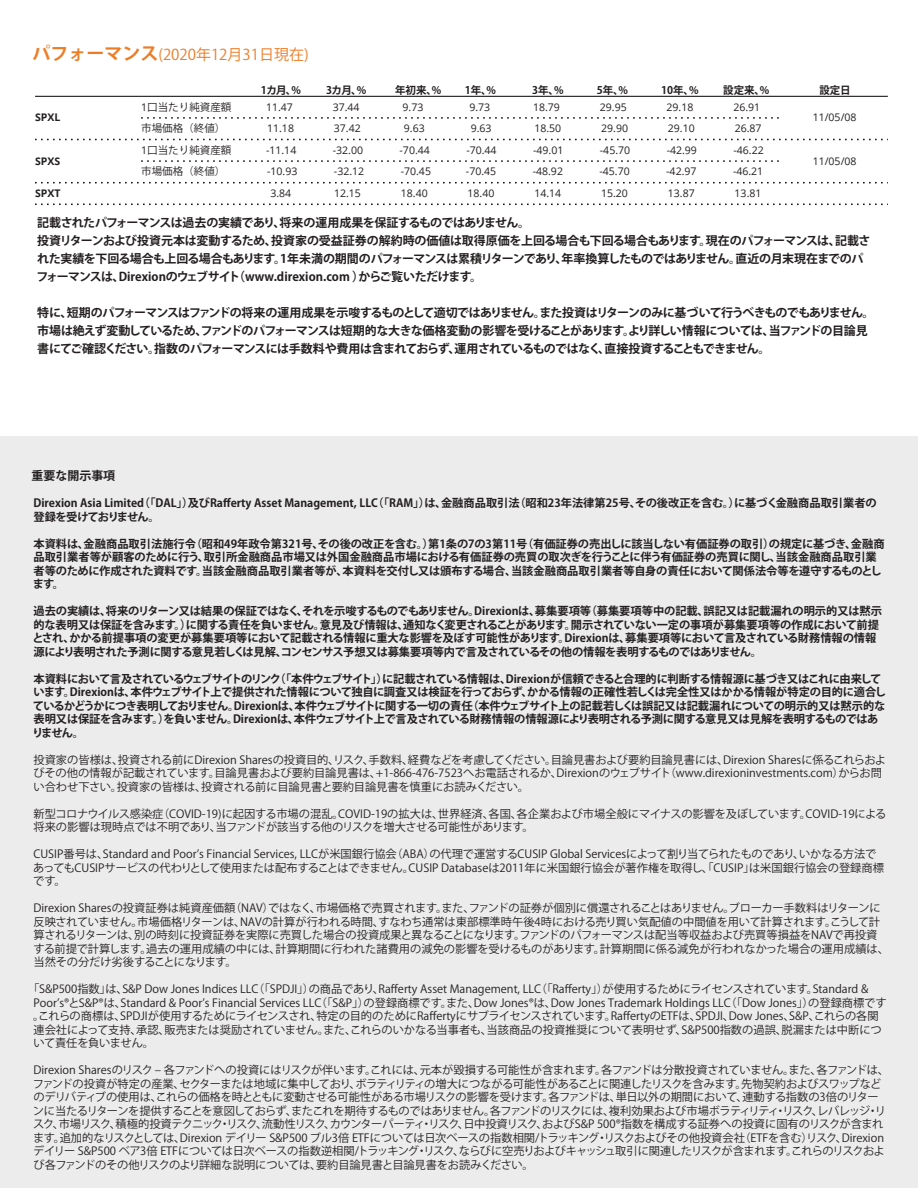
<style>
.page{position:relative;width:918px;height:1188px;background:#fff}
.page>*{position:absolute;margin:0;border:0;box-sizing:border-box;transform-origin:0 0}
.t1{font:15px "Koz Go Pr 6 N";color:#ee7c25}
.t2{font:700 12px/18px "Koz Go Pr 6 N";letter-spacing:-.05em;color:#231f20}
.t3{font:700 12px "Koz Go Pr 6 N";color:#231f20}
.t4{font:11.25px/13.5px "Koz Go Pr 6 N";color:#231f20}
.t5{font:700 11.25px/13.5px "Koz Go Pr 6 N";letter-spacing:-.02em;color:#231f20}
.t6{font:11.25px/13.5px "Koz Go Pr 6 N";letter-spacing:-.04em;color:#231f20}
.t7{font:700 11.25px/13.5px "Koz Go Pr 6 N";color:#231f20}
.t8{font:10.5px "Open Sans";color:#231f20}
.t9{font:700 10.5px "Koz Go Pr 6 N";color:#231f20}
.t10{font:10.5px "Koz Go Pr 6 N";color:#231f20}
.t11{font:700 10.5px "Open Sans";color:#231f20}
.s1{font-weight:700;font-size:18px}
.s2{font-family:"Open Sans"}
</style>
<div class="page">
<div style="left:0;top:436px;width:918px;height:752px;background:#ececec"></div>
<hr style="left:35px;top:96px;width:853px;height:1px;background:#010101">
<svg style="left:141px;top:117px;width:638px;height:2px"></svg>
<svg style="left:35px;top:139px;width:853px;height:1px"></svg>
<svg style="left:141px;top:160px;width:638px;height:2px"></svg>
<svg style="left:35px;top:182px;width:853px;height:1px"></svg>
<svg style="left:35px;top:204px;width:853px;height:1px"></svg>
<h1 class="t1" style="left:32px;top:46px;width:278px"><span class="s1">パフォーマンス</span>(2020年12月31日現在)</h1>
<p class="t9" style="left:261px;top:84px;width:42px">1カ月、%</p>
<p class="t9" style="left:326px;top:84px;width:42px">3カ月、%</p>
<p class="t9" style="left:395px;top:84px;width:48px">年初来、%</p>
<p class="t9" style="left:465px;top:84px;width:33px">1年、%</p>
<p class="t9" style="left:532px;top:84px;width:33px">3年、%</p>
<p class="t9" style="left:597px;top:84px;width:33px">5年、%</p>
<p class="t9" style="left:661px;top:84px;width:39px">10年、%</p>
<p class="t9" style="left:723px;top:84px;width:48px">設定来、%</p>
<p class="t9" style="left:819px;top:84px;width:33px">設定日</p>
<p class="t11" style="left:35px;top:110px;width:27px">SPXL</p>
<p class="t11" style="left:35px;top:153px;width:27px">SPXS</p>
<p class="t10" style="left:141px;top:101px;width:92px"><span class="s2">1</span>口当たり純資産額</p>
<p class="t8" style="left:266px;top:100px;width:28px">11.47</p>
<p class="t8" style="left:333px;top:100px;width:28px">37.44</p>
<p class="t8" style="left:403px;top:100px;width:22px">9.73</p>
<p class="t8" style="left:469px;top:100px;width:22px">9.73</p>
<p class="t8" style="left:533px;top:100px;width:28px">18.79</p>
<p class="t8" style="left:600px;top:100px;width:28px">29.95</p>
<p class="t8" style="left:667px;top:100px;width:28px">29.18</p>
<p class="t8" style="left:733px;top:100px;width:28px">26.91</p>
<p class="t10" style="left:141px;top:122px;width:86px">市場価格（終値）</p>
<p class="t8" style="left:267px;top:121px;width:28px">11.18</p>
<p class="t8" style="left:334px;top:121px;width:28px">37.42</p>
<p class="t8" style="left:404px;top:121px;width:23px">9.63</p>
<p class="t8" style="left:471px;top:121px;width:22px">9.63</p>
<p class="t8" style="left:534px;top:121px;width:28px">18.50</p>
<p class="t8" style="left:601px;top:121px;width:28px">29.90</p>
<p class="t8" style="left:668px;top:121px;width:28px">29.10</p>
<p class="t8" style="left:735px;top:121px;width:28px">26.87</p>
<p class="t10" style="left:141px;top:144px;width:92px"><span class="s2">1</span>口当たり純資産額</p>
<p class="t8" style="left:266px;top:143px;width:32px">-11.14</p>
<p class="t8" style="left:333px;top:143px;width:32px">-32.00</p>
<p class="t8" style="left:400px;top:143px;width:32px">-70.44</p>
<p class="t8" style="left:466px;top:143px;width:32px">-70.44</p>
<p class="t8" style="left:533px;top:143px;width:32px">-49.01</p>
<p class="t8" style="left:600px;top:143px;width:32px">-45.70</p>
<p class="t8" style="left:667px;top:143px;width:32px">-42.99</p>
<p class="t8" style="left:733px;top:143px;width:32px">-46.22</p>
<p class="t10" style="left:141px;top:166px;width:86px">市場価格（終値）</p>
<p class="t8" style="left:267px;top:164px;width:32px">-10.93</p>
<p class="t8" style="left:334px;top:164px;width:32px">-32.12</p>
<p class="t8" style="left:401px;top:164px;width:32px">-70.45</p>
<p class="t8" style="left:466px;top:164px;width:32px">-70.45</p>
<p class="t8" style="left:533px;top:164px;width:32px">-48.92</p>
<p class="t8" style="left:599px;top:164px;width:32px">-45.70</p>
<p class="t8" style="left:666px;top:164px;width:32px">-42.97</p>
<p class="t8" style="left:733px;top:164px;width:32px">-46.21</p>
<p class="t11" style="left:35px;top:186px;width:27px">SPXT</p>
<p class="t8" style="left:270px;top:186px;width:22px">3.84</p>
<p class="t8" style="left:334px;top:186px;width:28px">12.15</p>
<p class="t8" style="left:401px;top:186px;width:28px">18.40</p>
<p class="t8" style="left:468px;top:186px;width:28px">18.40</p>
<p class="t8" style="left:534px;top:186px;width:28px">14.14</p>
<p class="t8" style="left:601px;top:186px;width:28px">15.20</p>
<p class="t8" style="left:668px;top:186px;width:28px">13.87</p>
<p class="t8" style="left:735px;top:186px;width:28px">13.81</p>
<p class="t8" style="left:813px;top:110px;width:45px">11/05/08</p>
<p class="t8" style="left:813px;top:154px;width:45px">11/05/08</p>
<p class="t2" style="left:36px;top:214px;width:836px">記載されたパフォーマンスは過去の実績であり、将来の運用成果を保証するものではありません。<br>投資リターンおよび投資元本は変動するため、投資家の受益証券の解約時の価値は取得原価を上回る場合も下回る場合もあります。現在のパフォーマンスは、記載された実績を下回る場合も上回る場合もあります。1年未満の期間のパフォーマンスは累積リターンであり、年率換算したものではありません。直近の月末現在までのパフォーマンスは、Direxionのウェブサイト（www.direxion.com ）からご覧いただけます。</p>
<p class="t2" style="left:37px;top:304px;width:839px">特に、短期のパフォーマンスはファンドの将来の運用成果を示唆するものとして適切ではありません。また投資はリターンのみに基づいて行うべきものでもありません。市場は絶えず変動しているため、ファンドのパフォーマンスは短期的な大きな価格変動の影響を受けることがあります。より詳しい情報については、当ファンドの目論見書にてご確認ください。指数のパフォーマンスには手数料や費用は含まれておらず、運用されているものではなく、直接投資することもできません。</p>
<p class="t3" style="left:32px;top:469px;width:85px">重要な開示事項</p>
<p class="t7" style="left:33px;top:497px;width:845px">Direxion Asia Limited（「DAL」）及びRafferty Asset Management, LLC（「RAM」）は、金融商品取引法（昭和23年法律第25号、その後改正を含む。）に基づく金融商品取引業者の登録を受けておりません。</p>
<p class="t7" style="left:33px;top:537px;width:853px">本資料は、金融商品取引法施行令（昭和49年政令第321号、その後の改正を含む。）第1条の7の3第11号（有価証券の売出しに該当しない有価証券の取引）の規定に基づき、金融商品取引業者等が顧客のために行う、取引所金融商品市場又は外国金融商品市場における有価証券の売買の取次ぎを行うことに伴う有価証券の売買に関し、当該金融商品取引業者等のために作成された資料です。当該金融商品取引業者等が、本資料を交付し又は頒布する場合、当該金融商品取引業者等自身の責任において関係法令等を遵守するものとします。</p>
<p class="t5" style="left:32px;top:605px;width:851px">過去の実績は、将来のリターン又は結果の保証ではなく、それを示唆するものでもありません。Direxionは、募集要項等（募集要項等中の記載、誤記又は記載漏れの明示的又は黙示的な表明又は保証を含みます。）に関する責任を負いません。意見及び情報は、通知なく変更されることがあります。開示されていない一定の事項が募集要項等の作成において前提とされ、かかる前提事項の変更が募集要項等において記載される情報に重大な影響を及ぼす可能性があります。Direxionは、募集要項等において言及されている財務情報の情報源により表明された予測に関する意見若しくは見解、コンセンサス予想又は募集要項等内で言及されているその他の情報を表明するものではありません。</p>
<p class="t5" style="left:32px;top:672px;width:856px">本資料において言及されているウェブサイトのリンク（「本件ウェブサイト」）に記載されている情報は、Direxionが信頼できると合理的に判断する情報源に基づき又はこれに由来しています。Direxionは、本件ウェブサイト上で提供された情報について独自に調査又は検証を行っておらず、かかる情報の正確性若しくは完全性又はかかる情報が特定の目的に適合しているかどうかにつき表明しておりません。Direxionは、本件ウェブサイトに関する一切の責任（本件ウェブサイト上の記載若しくは誤記又は記載漏れについての明示的又は黙示的な表明又は保証を含みます。）を負いません。Direxionは、本件ウェブサイト上で言及されている財務情報の情報源により表明される予測に関する意見又は見解を表明するものではありません。</p>
<p class="t4" style="left:33px;top:753px;width:854px">投資家の皆様は、投資される前にDirexion Sharesの投資目的、リスク、手数料、経費などを考慮してください。目論見書および要約目論見書には、Direxion Sharesに係るこれらおよびその他の情報が記載されています。目論見書および要約目論見書は、+1-866-476-7523へお電話されるか、Direxionのウェブサイト（www.direxioninvestments.com）からお問い合わせ下さい。投資家の皆様は、投資される前に目論見書と要約目論見書を慎重にお読みください。</p>
<p class="t4" style="left:33px;top:807px;width:854px">新型コロナウイルス感染症（COVID-19)に起因する市場の混乱。COVID-19の拡大は、世界経済、各国、各企業および市場全般にマイナスの影響を及ぼしています。COVID-19による将来の影響は現時点では不明であり、当ファンドが該当する他のリスクを増大させる可能性があります。</p>
<p class="t4" style="left:33px;top:848px;width:852px">CUSIP番号は、Standard and Poorʼs Financial Services, LLCが米国銀行協会（ABA）の代理で運営するCUSIP Global Servicesによって割り当てられたものであり、いかなる方法であってもCUSIPサービスの代わりとして使用または配布することはできません。CUSIP Databaseは2011年に米国銀行協会が著作権を取得し、「CUSIP」は米国銀行協会の登録商標です。</p>
<p class="t4" style="left:33px;top:902px;width:857px">Direxion Sharesの投資証券は純資産価額（NAV）ではなく、市場価格で売買されます。また、ファンドの証券が個別に償還されることはありません。ブローカー手数料はリターンに反映されていません。市場価格リターンは、NAVの計算が行われる時間、すなわち通常は東部標準時午後4時における売り買い気配値の中間値を用いて計算されます。こうして計算されるリターンは、別の時刻に投資証券を実際に売買した場合の投資成果と異なることになります。ファンドのパフォーマンスは配当等収益および売買等損益をNAVで再投資する前提で計算します。過去の運用成績の中には、計算期間に行われた諸費用の減免の影響を受けるものがあります。計算期間に係る減免が行われなかった場合の運用成績は、当然その分だけ劣後することになります。</p>
<p class="t4" style="left:33px;top:983px;width:855px;text-indent:-5px">「S&amp;P500指数」は、S&amp;P Dow Jones Indices LLC（「SPDJI」）の商品であり、Rafferty Asset Management, LLC（「Rafferty」）が使用するためにライセンスされています。Standard &amp; Poorʼs®とS&amp;P®は、Standard &amp; Poorʼs Financial Services LLC（「S&amp;P」）の登録商標です。また、Dow Jones®は、Dow Jones Trademark Holdings LLC（「Dow Jones」）の登録商標です。これらの商標は、SPDJIが使用するためにライセンスされ、特定の目的のためにRaffertyにサブライセンスされています。RaffertyのETFは、SPDJI、Dow Jones、S&amp;P、これらの各関連会社によって支持、承認、販売または奨励されていません。また、これらのいかなる当事者も、当該商品の投資推奨について表明せず、S&amp;P500指数の過誤、脱漏または中断について責任を負いません。</p>
<p class="t6" style="left:33px;top:1064px;width:858px">Direxion Sharesのリスク ‒ 各ファンドへの投資にはリスクが伴います。これには、元本が毀損する可能性が含まれます。各ファンドは分散投資されていません。また、各ファンドは、ファンドの投資が特定の産業、セクターまたは地域に集中しており、ボラティリティの増大につながる可能性があることに関連したリスクを含みます。先物契約およびスワップなどのデリバティブの使用は、これらの価格を時とともに変動させる可能性がある市場リスクの影響を受けます。各ファンドは、単日以外の期間において、連動する指数の3倍のリターンに当たるリターンを提供することを意図しておらず、またこれを期待するものではありません。各ファンドのリスクには、複利効果および市場ボラティリティ・リスク、レバレッジ・リスク、市場リスク、積極的投資テクニック・リスク、流動性リスク、カウンターパーティ・リスク、日中投資リスク、およびS&amp;P 500®指数を構成する証券への投資に固有のリスクが含まれます。追加的なリスクとしては、Direxion デイリー S&amp;P500 ブル3倍 ETFについては日次ベースの指数相関/トラッキング・リスクおよびその他投資会社（ETFを含む）リスク、Direxionデイリー S&amp;P500 ベア3倍 ETFについては日次ベースの指数逆相関/トラッキング・リスク、ならびに空売りおよびキャッシュ取引に関連したリスクが含まれます。これらのリスクおよび各ファンドのその他リスクのより詳細な説明については、要約目論見書と目論見書をお読みください。</p>
</div>
